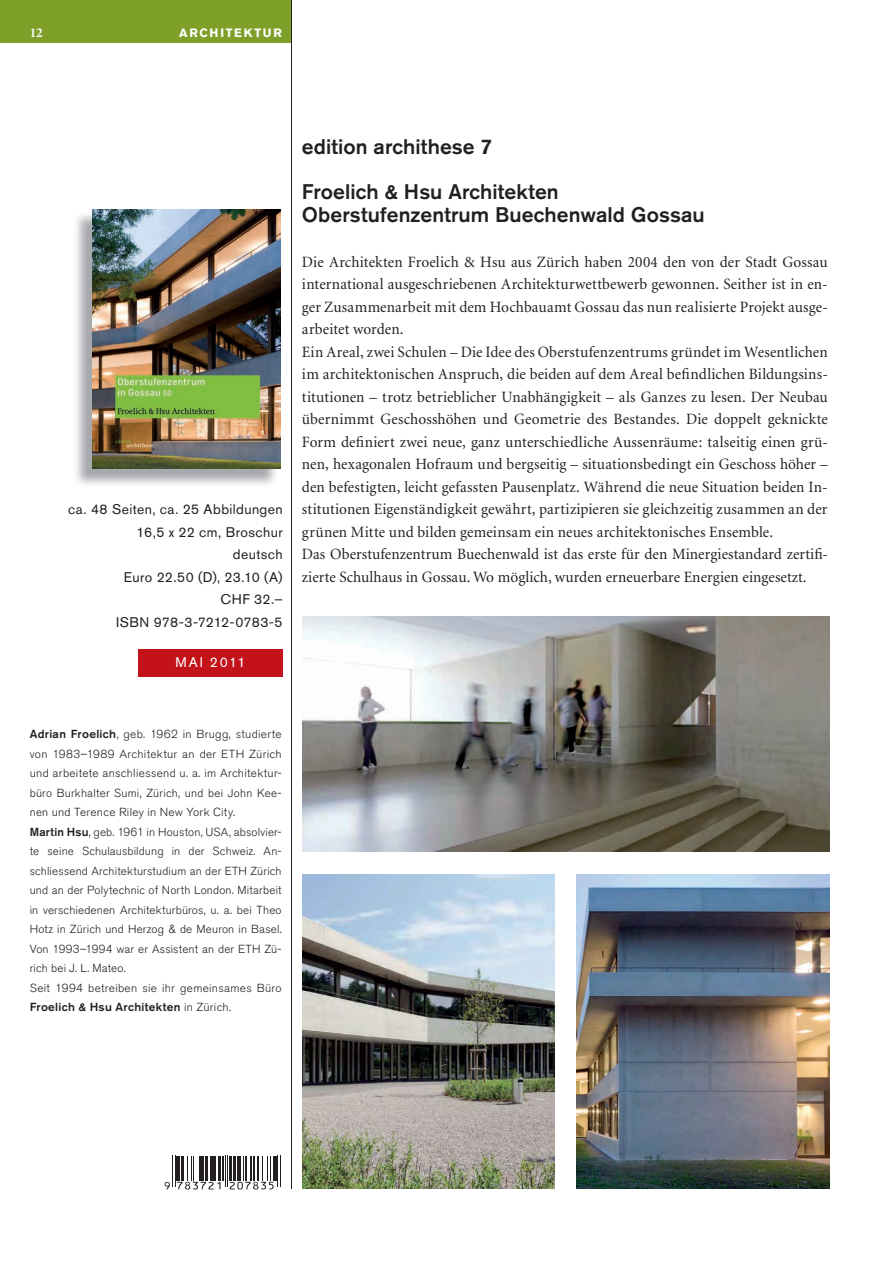
<style>
.page{position:relative;width:893px;height:1263px;background:#fff}
.page>*{position:absolute;margin:0;border:0;box-sizing:border-box;transform-origin:0 0}
.t1{font:500 21px/45px "Akzidenz Grotesk BQ";letter-spacing:.005em;color:#231f20}
.t2{font:15.75px/22.5px "Minion";letter-spacing:.005em;color:#231f20}
.t3{font:13.8px/22.5px "Akzidenz Grotesk BQ";letter-spacing:.03em;color:#231f20;text-align:right}
.t4{font:13.8px "Akzidenz Grotesk BQ";letter-spacing:.12em;color:#fff}
.t5{font:700 13.5px "Minion";color:#fff}
.t6{font:700 12px "Akzidenz Grotesk BQ";letter-spacing:.145em;color:#fff}
.t7{font:300 11.7px/19.5px "Akzidenz Grotesk BQ";letter-spacing:.02em;color:#231f20}
.s1{font-weight:500}
</style>
<div class="page">
<img style="left:76px;top:214px;width:202px;height:271px">
<img style="left:92px;top:209px;width:189px;height:259px">
<div style="left:138px;top:649px;width:145px;height:27px;background:#c4121a"></div>
<img style="left:303px;top:874px;width:252px;height:314px">
<img style="left:576px;top:874px;width:253px;height:314px">
<img style="left:303px;top:617px;width:526px;height:234px">
<hr style="left:172px;top:1156px;width:1px;height:31px;background:#231f20">
<hr style="left:175px;top:1156px;width:1px;height:31px;background:#231f20">
<hr style="left:225px;top:1156px;width:1px;height:31px;background:#231f20">
<hr style="left:227px;top:1156px;width:1px;height:31px;background:#231f20">
<hr style="left:273px;top:1156px;width:3px;height:24px;background:#231f20">
<hr style="left:277px;top:1156px;width:1px;height:31px;background:#231f20">
<hr style="left:280px;top:1156px;width:1px;height:31px;background:#231f20">
<svg style="left:165px;top:1182px;width:5px;height:7px"></svg>
<svg style="left:177px;top:1156px;width:47px;height:33px"></svg>
<svg style="left:230px;top:1156px;width:44px;height:33px"></svg>
<div style="left:0;top:0;width:291px;height:43px;background:#7ea029"></div>
<hr style="left:892px;top:0;width:1px;height:43px;background:#7ea029">
<hr style="left:291px;top:0;width:1px;height:1189px;background:#231f20">
<p class="t5" style="left:30px;top:27px;width:15px">12</p>
<p class="t6" style="left:179px;top:29px;width:104px">ARCHITEKTUR</p>
<p class="t3" style="left:68px;top:500px;width:216px">ca. 48 Seiten, ca. 25 Abbildungen<br>16,5 x 22 cm, Broschur<br>deutsch<br>Euro 22.50 (D), 23.10 (A)<br>CHF 32.–<br>ISBN 978-3-7212-0783-5</p>
<p class="t4" style="left:175px;top:657px;width:71px">MAI 2011</p>
<h1 class="t1" style="left:302px;top:126px;width:258px">edition archithese 7<br>Froelich &amp; Hsu Architekten</h1>
<h1 class="t1" style="left:302px;top:194px;width:404px">Oberstufenzentrum Buechenwald Gossau</h1>
<p class="t2" style="left:302px;top:252px;width:527px">Die Architekten Froelich &amp; Hsu aus Zürich haben 2004 den von der Stadt Gossau international ausgeschriebenen Architekturwettbewerb gewonnen. Seither ist in en&shy;ger Zusammenarbeit mit dem Hochbauamt Gossau das nun realisierte Projekt ausge&shy;arbeitet worden.<br>Ein Areal, zwei Schulen – Die Idee des Oberstufenzentrums gründet im Wesentlichen im architektonischen Anspruch, die beiden auf dem Areal befindlichen Bildungsins&shy;titutionen – trotz betrieblicher Unabhängigkeit – als Ganzes zu lesen. Der Neubau übernimmt Geschosshöhen und Geometrie des Bestandes. Die doppelt geknickte Form definiert zwei neue, ganz unterschiedliche Aussenräume: talseitig einen grü&shy;nen, hexagonalen Hofraum und bergseitig – situationsbedingt ein Geschoss höher – den befestigten, leicht gefassten Pausenplatz. Während die neue Situation beiden In&shy;stitutionen Eigenständigkeit gewährt, partizipieren sie gleichzeitig zusammen an der grünen Mitte und bilden gemeinsam ein neues architektonisches Ensemble.<br>Das Oberstufenzentrum Buechenwald ist das erste für den Minergiestandard zertifi&shy;zierte Schulhaus in Gossau. Wo möglich, wurden erneuerbare Energien eingesetzt.</p>
<p class="t7" style="left:30px;top:726px;width:253px"><span class="s1">Adrian Froelich</span>, geb. 1962 in Brugg, studierte von 1983–1989 Architektur an der ETH Zürich und arbeitete anschliessend u. a. im Architektur&shy;büro Burkhalter Sumi, Zürich, und bei John Kee&shy;nen und Terence Riley in New York City.<br><span class="s1">Martin Hsu</span>, geb. 1961 in Houston, USA, absolvier&shy;te seine Schulausbildung in der Schweiz. An&shy;schliessend Architekturstudium an der ETH Zürich und an der Polytechnic of North London. Mitarbeit in verschiedenen Architekturbüros, u. a. bei Theo Hotz in Zürich und Herzog &amp; de Meuron in Basel.<br>Von 1993–1994 war er Assistent an der ETH Zü&shy;rich bei J. L. Mateo.<br>Seit 1994 betreiben sie ihr gemeinsames Büro <span class="s1">Froelich &amp; Hsu Architekten</span> in Zürich.</p>
</div>
